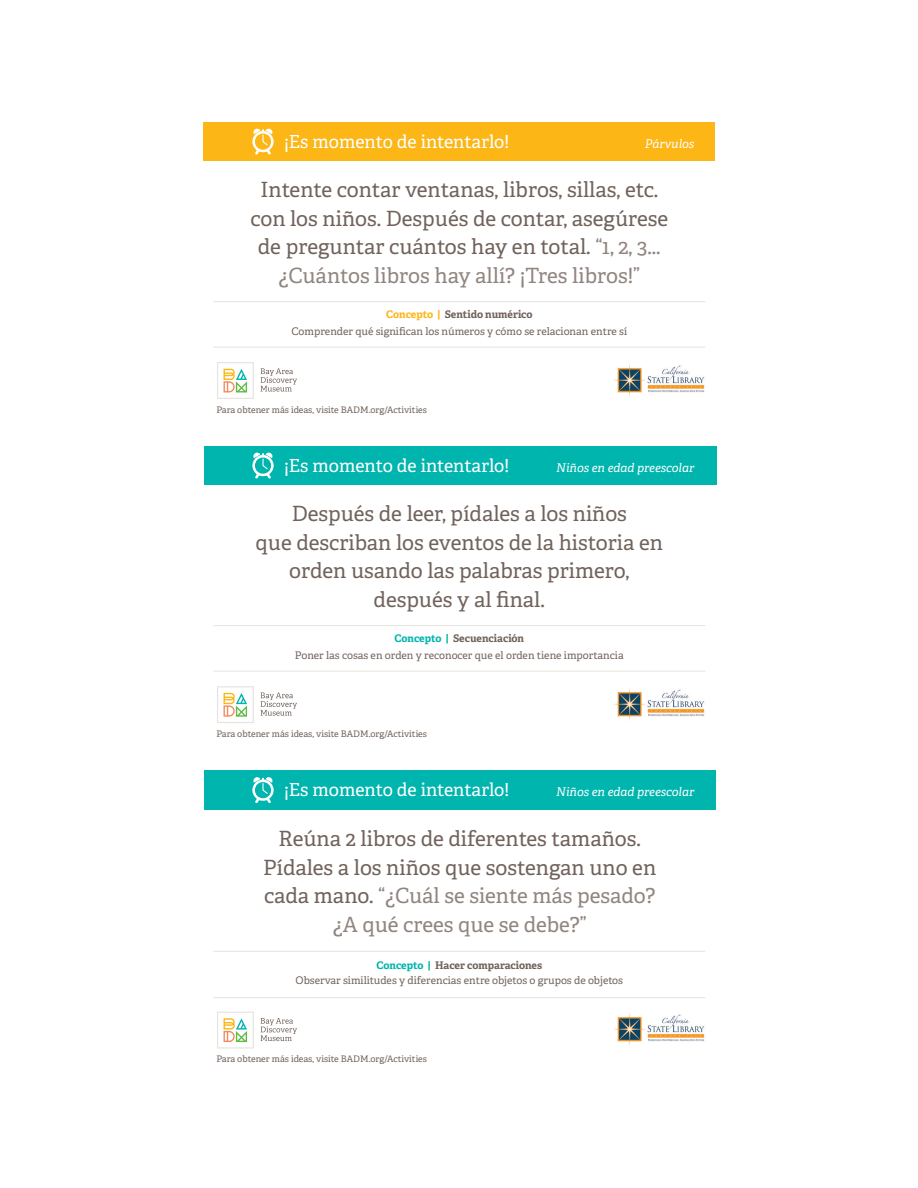
<style>
.page{position:relative;width:918px;height:1188px;background:#fff}
.page>*{position:absolute;margin:0;border:0;box-sizing:border-box;transform-origin:0 0}
.t1{font:21px/28.5px "Adelle PE";color:#71635c;text-align:center}
.t2{font:18px "Adelle PE";letter-spacing:-.005em;color:#fff}
.t3{font:italic 12px "Adelle PE";color:#fff}
.t4{font:10.5px/16.5px "Adelle PE";color:#71635c;text-align:center}
.t5{font:9px "Adelle PE";color:#71635c}
.s1{color:#918580}
.s2{font-weight:700;color:#fcb615}
.s3{font-weight:700}
.s4{font-weight:700;color:#00b5ae}
</style>
<div class="page">
<div style="left:204px;top:122px;width:511px;height:39px;background:#fcb615"></div>
<div style="left:204px;top:446px;width:512px;height:39px;background:#00b5ae"></div>
<div style="left:204px;top:770px;width:512px;height:39px;background:#00b5ae"></div>
<hr style="left:213px;top:301px;width:492px;height:1px;background:#e6e4df">
<hr style="left:213px;top:625px;width:492px;height:1px;background:#e6e4df">
<hr style="left:213px;top:951px;width:492px;height:1px;background:#e6e4df">
<hr style="left:213px;top:347px;width:492px;height:1px;background:#e6e4df">
<hr style="left:213px;top:671px;width:492px;height:1px;background:#e6e4df">
<hr style="left:213px;top:997px;width:492px;height:1px;background:#e6e4df">
<svg style="left:252px;top:129px;width:22px;height:26px"></svg>
<svg style="left:252px;top:453px;width:22px;height:26px"></svg>
<svg style="left:252px;top:777px;width:22px;height:26px"></svg>
<svg style="left:261px;top:368px;width:36px;height:24px"></svg>
<svg style="left:217px;top:362px;width:37px;height:37px"></svg>
<img style="left:614px;top:364px;width:91px;height:32px">
<svg style="left:261px;top:693px;width:36px;height:23px"></svg>
<svg style="left:217px;top:686px;width:37px;height:37px"></svg>
<img style="left:614px;top:688px;width:91px;height:32px">
<svg style="left:261px;top:1018px;width:36px;height:23px"></svg>
<svg style="left:217px;top:1012px;width:37px;height:37px"></svg>
<img style="left:614px;top:1013px;width:91px;height:32px">
<p class="t2" style="left:284px;top:128px;width:227px">¡Es momento de intentarlo!</p>
<p class="t3" style="left:645px;top:135px;width:51px">Párvulos</p>
<p class="t1" style="left:250px;top:175px;width:419px">Intente contar ventanas, libros, sillas, etc. con los niños. Después de contar, asegúrese de preguntar cuántos hay en total. <span class="s1">“1, 2, 3... ¿Cuántos libros hay allí? ¡Tres libros!”</span></p>
<p class="t4" style="left:291px;top:306px;width:337px"><span class="s2">Concepto |</span> <span class="s3">Sentido numérico<br></span>Comprender qué significan los números y cómo se relacionan entre sí</p>
<p class="t5" style="left:216px;top:403px;width:212px">Para obtener más ideas, visite BADM.org/Activities</p>
<p class="t2" style="left:284px;top:452px;width:227px">¡Es momento de intentarlo!</p>
<p class="t3" style="left:556px;top:459px;width:140px">Niños en edad preescolar</p>
<p class="t1" style="left:256px;top:499px;width:409px">Después de leer, pídales a los niños<br>que describan los eventos de la historia en orden usando las palabras primero, después y al final.</p>
<p class="t4" style="left:295px;top:630px;width:330px"><span class="s4">Concepto |</span> <span class="s3">Secuenciación<br></span>Poner las cosas en orden y reconocer que el orden tiene importancia</p>
<p class="t5" style="left:216px;top:727px;width:212px">Para obtener más ideas, visite BADM.org/Activities</p>
<p class="t2" style="left:284px;top:777px;width:227px">¡Es momento de intentarlo!</p>
<p class="t3" style="left:556px;top:783px;width:140px">Niños en edad preescolar</p>
<p class="t1" style="left:263px;top:824px;width:395px">Reúna 2 libros de diferentes tamaños.<br>Pídales a los niños que sostengan uno en cada mano. <span class="s1">“¿Cuál se siente más pesado? ¿A qué crees que se debe?”</span></p>
<p class="t4" style="left:296px;top:957px;width:329px;line-height:15.5px"><span class="s4">Concepto |</span> <span class="s3">Hacer comparaciones<br></span>Observar similitudes y diferencias entre objetos o grupos de objetos</p>
<p class="t5" style="left:216px;top:1053px;width:212px">Para obtener más ideas, visite BADM.org/Activities</p>
</div>
